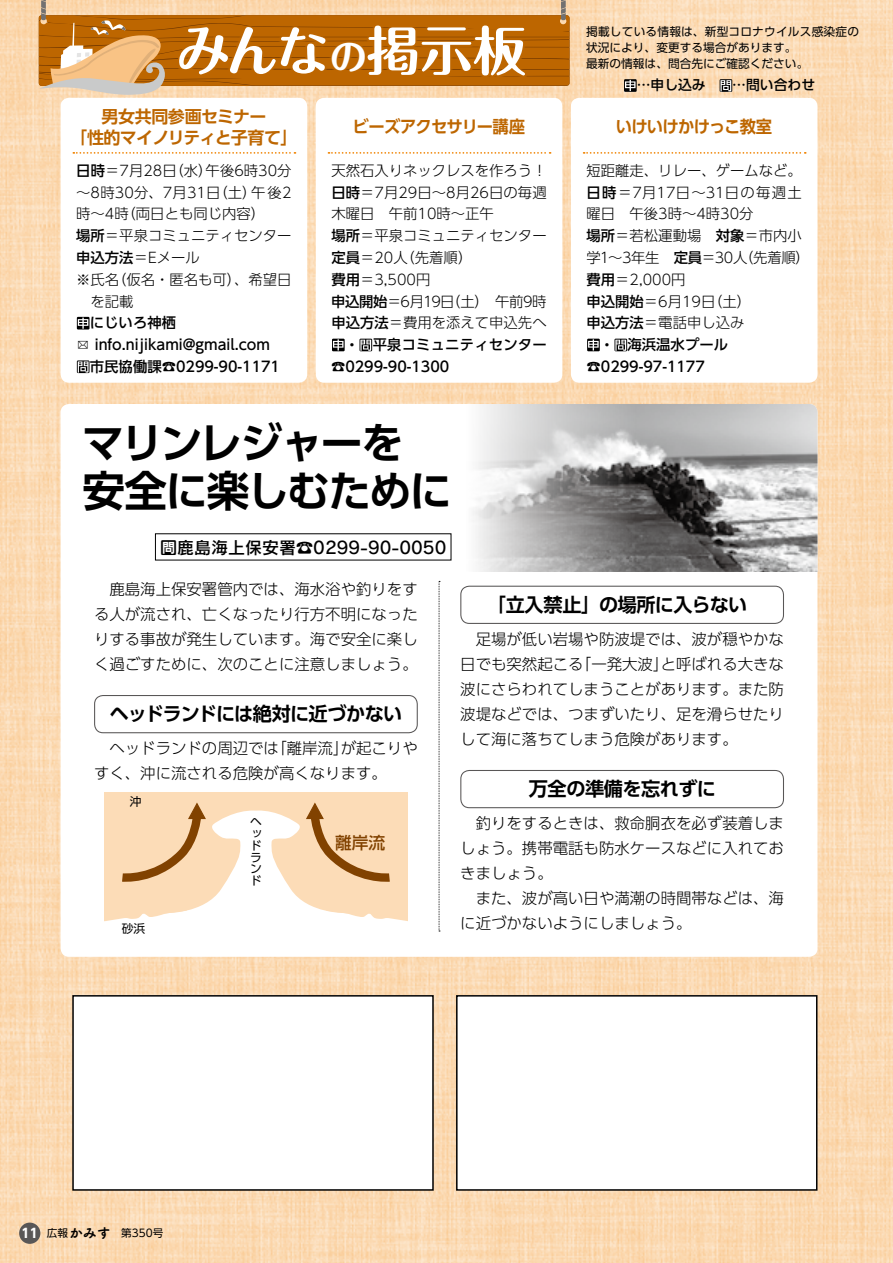
<style>
.page{position:relative;width:893px;height:1263px;background:#fff}
.page>*{position:absolute;margin:0;border:0;box-sizing:border-box;transform-origin:0 0}
.t1{font:700 53.1px "Maru Fo Pro";letter-spacing:-.02em;color:#fff}
.t2{font:700 42.45px/47.8px "UD Shin Go Pr 6 De";letter-spacing:-.045em;color:#000}
.t3{font:700 19.2px "UD Shin Go Pr 6 De";letter-spacing:-.03em;color:#000}
.t4{font:700 16.95px/21.3px "UD Shin Go Pr 6 De";letter-spacing:-.045em;color:#bd6600;text-align:center}
.t5{font:700 16.95px "UD Shin Go Pr 6 De";letter-spacing:-.045em;color:#bd6600;scale:.96 1}
.t6{font:16.95px "Rodin Pro DB";color:#000}
.t7{font:500 16.65px "UD Shin Go Pro";color:#814200}
.t8{font:300 15.45px/25px "UD Shin Go Pro";color:#000}
.t9{font:300 14.4px/21.8px "UD Shin Go Pro";color:#000}
.t10{font:500 14.4px "UD Shin Go Pro";color:#000}
.t11{font:300 14.4px "UD Shin Go Pro";letter-spacing:-.025em;color:#000}
.t12{font:300 14.4px "UD Shin Go Pro";letter-spacing:-.02em;color:#000}
.t13{font:500 13.8px "UD Shin Go Pro";color:#000}
.t14{font:13.8px "Tsuku A Rd Gothic Std E";color:#000}
.t15{font:700 12.75px "UD Shin Go Pro";color:#fff}
.t16{font:11.7px/11.7px "UD Shin Go Pro";color:#000}
.t17{font:10.65px "UD Shin Go Pro";color:#000}
.s1{font-size:37.05px}
.s2{font-weight:500}
.s3{font-family:"FOT Kigou Tsushin A";font-weight:400;font-size:13.8px}
.s4{font-family:"UD Shin Go Pr 6";font-size:10.65px}
</style>
<div class="page">
<img style="left:0;top:0;width:893px;height:1263px">
<div style="left:61px;top:404px;width:756px;height:553px;background:#fff;border-radius:9px"></div>
<svg style="left:39px;top:0;width:530px;height:95px;background:#cd8a3b"></svg>
<svg style="left:624px;top:79px;width:13px;height:13px"></svg>
<svg style="left:720px;top:79px;width:12px;height:13px"></svg>
<div style="left:61px;top:98px;width:246px;height:285px;background:#fff;border-radius:9px"></div>
<div style="left:571px;top:98px;width:246px;height:285px;background:#fff;border-radius:9px"></div>
<div style="left:316px;top:98px;width:246px;height:285px;background:#fff;border-radius:9px"></div>
<img style="left:473px;top:404px;width:344px;height:168px">
<svg style="left:76px;top:316px;width:13px;height:14px"></svg>
<svg style="left:77px;top:317px;width:13px;height:12px"></svg>
<svg style="left:76px;top:361px;width:13px;height:13px"></svg>
<svg style="left:77px;top:360px;width:13px;height:13px"></svg>
<svg style="left:73px;top:152px;width:222px;height:2px"></svg>
<svg style="left:332px;top:338px;width:12px;height:14px"></svg>
<svg style="left:332px;top:339px;width:13px;height:12px"></svg>
<svg style="left:360px;top:338px;width:13px;height:14px"></svg>
<svg style="left:359px;top:339px;width:13px;height:12px"></svg>
<svg style="left:328px;top:152px;width:223px;height:2px"></svg>
<svg style="left:587px;top:338px;width:13px;height:14px"></svg>
<svg style="left:587px;top:339px;width:13px;height:12px"></svg>
<svg style="left:615px;top:338px;width:13px;height:14px"></svg>
<svg style="left:614px;top:339px;width:13px;height:12px"></svg>
<svg style="left:584px;top:152px;width:222px;height:2px"></svg>
<div style="left:457px;top:996px;width:360px;height:194px;background:#fff"></div>
<div style="left:456px;top:995px;width:361px;height:196px;border:2px solid #000"></div>
<div style="left:73px;top:996px;width:360px;height:194px;background:#fff"></div>
<div style="left:72px;top:995px;width:362px;height:196px;border:2px solid #000"></div>
<div style="left:460px;top:586px;width:324px;height:38px;border:1px solid #595757;border-radius:9px"></div>
<div style="left:460px;top:770px;width:324px;height:38px;border:1px solid #595757;border-radius:9px"></div>
<div style="left:94px;top:695px;width:324px;height:38px;border:1px solid #595757;border-radius:9px"></div>
<div style="left:104px;top:793px;width:304px;height:129px;background:#fcdcb7"></div>
<svg style="left:104px;top:802px;width:304px;height:120px"></svg>
<svg style="left:439px;top:581px;width:1px;height:351px"></svg>
<div style="left:19px;top:1222px;width:21px;height:22px;background:#595757;border-radius:50%"></div>
<h1 class="t1" style="left:177px;top:8px;width:351px">みんな<span class="s1">の</span>掲示板</h1>
<p class="t4" style="left:70px;top:105px;width:229px">男女共同参画セミナー<br>「性的マイノリティと子育て「</p>
<p class="t9" style="left:206px;top:159px;width:87px">午後6時30分</p>
<p class="t9" style="left:76px;top:159px;width:138px"><span class="s2">日時</span>＝7月28 （日水）</p>
<p class="t9" style="left:76px;top:181px;width:217px">〜8時30分、7月31 （日土）<br>時〜4 （時両日とも同じ内容(<br><span class="s2">場所</span>＝平泉コミュニティセンター<span class="s2">申込方法</span>＝Eメール</p>
<p class="t9" style="left:112px;top:268px;width:181px">（仮名・匿名も可）、希望日</p>
<p class="t9" style="left:251px;top:181px;width:42px">午後2</p>
<p class="t9" style="left:91px;top:268px;width:45px;text-indent:-14px">※氏名を記載</p>
<p class="t10" style="left:90px;top:311px;width:88px">にじいろ神栖</p>
<p class="t10" style="left:76px;top:333px;width:195px"><span class="s3">{</span> info.nijikami@gmail.com</p>
<p class="t10" style="left:90px;top:355px;width:192px">市民協働課☎0299-90-1171</p>
<p class="t5" style="left:352px;top:113px;width:181px">ビーズアクセサリー講座</p>
<p class="t9" style="left:331px;top:159px;width:217px;text-align:center">天然石入りネックレスを作ろう!<span class="s2">日時</span>＝7月29日〜8月26日の毎週午前10時〜正午</p>
<p class="t9" style="left:331px;top:203px;width:45px">木曜日</p>
<p class="t9" style="left:331px;top:224px;width:217px"><span class="s2">場所</span>＝平泉コミュニティセンター</p>
<p class="t9" style="left:331px;top:246px;width:142px"><span class="s2">定員</span>＝20 （人先着順(</p>
<p class="t9" style="left:331px;top:268px;width:100px"><span class="s2">費用</span>＝3,500円</p>
<p class="t11" style="left:331px;top:289px;width:217px"><span class="s2">申込開始</span>＝6月19 （日土）　午前9時</p>
<p class="t9" style="left:331px;top:312px;width:217px"><span class="s2">申込方法</span>＝費用を添えて申込先へ</p>
<p class="t10" style="left:373px;top:333px;width:175px">平泉コミュニティセンター</p>
<p class="t13" style="left:345px;top:333px;width:15px">・</p>
<p class="t10" style="left:331px;top:355px;width:120px">☎0299-90-1300</p>
<h2 class="t2" style="left:82px;top:418px;width:371px">マリンレジャーを安全に楽しむために</h2>
<p class="t6" style="left:160px;top:536px;width:288px">問鹿島海上保安署☎0299-90-0050</p>
<p class="t16" style="left:586px;top:23px;width:274px;line-height:15.9px">掲載している情報は、新型コロナウイルス感染症の状況により、変更する場合があります。<br>最新の情報は、問合先にご確認ください。</p>
<p class="t13" style="left:637px;top:74px;width:180px">…申し込み　 …問い合わせ</p>
<p class="t5" style="left:616px;top:113px;width:164px">いけいけかけっこ教室</p>
<p class="t9" style="left:587px;top:159px;width:217px">短距離走、リレー、ゲームなど。</p>
<p class="t9" style="left:587px;top:181px;width:217px"><span class="s2">日時</span>＝7月17日〜31日の毎週土</p>
<p class="t9" style="left:587px;top:203px;width:169px">曜日　午後3時〜4時30分</p>
<p class="t9" style="left:587px;top:224px;width:217px"><span class="s2">場所</span>＝若松運動場　<span class="s2">対象</span>＝市内小</p>
<p class="t12" style="left:586px;top:246px;width:225px">学〜1 3年生　<span class="s2">定員</span>＝30 （人先着順(</p>
<p class="t9" style="left:587px;top:268px;width:100px"><span class="s2">費用</span>＝2,000円</p>
<p class="t9" style="left:587px;top:290px;width:166px"><span class="s2">申込開始</span>＝6月19 （日土(</p>
<p class="t9" style="left:587px;top:312px;width:159px"><span class="s2">申込方法</span>＝電話申し込み</p>
<p class="t10" style="left:628px;top:333px;width:102px">海浜温水プール</p>
<p class="t13" style="left:600px;top:333px;width:15px">・</p>
<p class="t10" style="left:587px;top:355px;width:120px">☎0299-97-1177</p>
<p class="t8" style="left:94px;top:576px;width:325px;text-align:justify">　鹿島海上保安署管内では、海水浴や釣りをする人が流され、亡くなったり行方不明になったりする事故が発生しています。海で安全に楽しく過ごすために、次のことに注意しましょう。</p>
<p class="t3" style="left:110px;top:698px;width:294px">ヘッドランドには絶対に近づかない</p>
<p class="t8" style="left:341px;top:735px;width:79px">が起こりや</p>
<p class="t8" style="left:271px;top:735px;width:79px">「離岸流」</p>
<p class="t8" style="left:94px;top:735px;width:294px">　ヘッドランドの周辺では<br>すく、沖に流される危険が高くなります。</p>
<p class="t16" style="left:130px;top:796px;width:13px">沖</p>
<p class="t16" style="left:122px;top:922px;width:25px">砂浜</p>
<p class="t16" style="left:250px;top:816px;width:13px;text-align:justify">ヘッドランド</p>
<p class="t7" style="left:335px;top:829px;width:52px">離岸流</p>
<p class="t3" style="left:487px;top:589px;width:262px">「立入禁止」の場所に入らない</p>
<p class="t8" style="left:460px;top:626px;width:325px;text-align:right">　足場が低い岩場や防波堤では、波が穏やかなと呼ばれる大きな</p>
<p class="t8" style="left:576px;top:651px;width:94px">「一発大波」</p>
<p class="t8" style="left:460px;top:651px;width:325px">日でも突然起こる<br>波にさらわれてしまうことがあります。また防波堤などでは、つまずいたり、足を滑らせたりして海に落ちてしまう危険があります。</p>
<p class="t3" style="left:529px;top:773px;width:189px">万全の準備を忘れずに</p>
<p class="t8" style="left:460px;top:810px;width:325px">　釣りをするときは、救命胴衣を必ず装着しましょう。携帯電話も防水ケースなどに入れておきましょう。<br>　また、波が高い日や満潮の時間帯などは、海に近づかないようにしましょう。</p>
<p class="t15" style="left:21px;top:1223px;width:18px">11</p>
<p class="t14" style="left:47px;top:1222px;width:65px"><span class="s4">広報</span>かみす</p>
<p class="t17" style="left:121px;top:1224px;width:44px">第350号</p>
</div>
